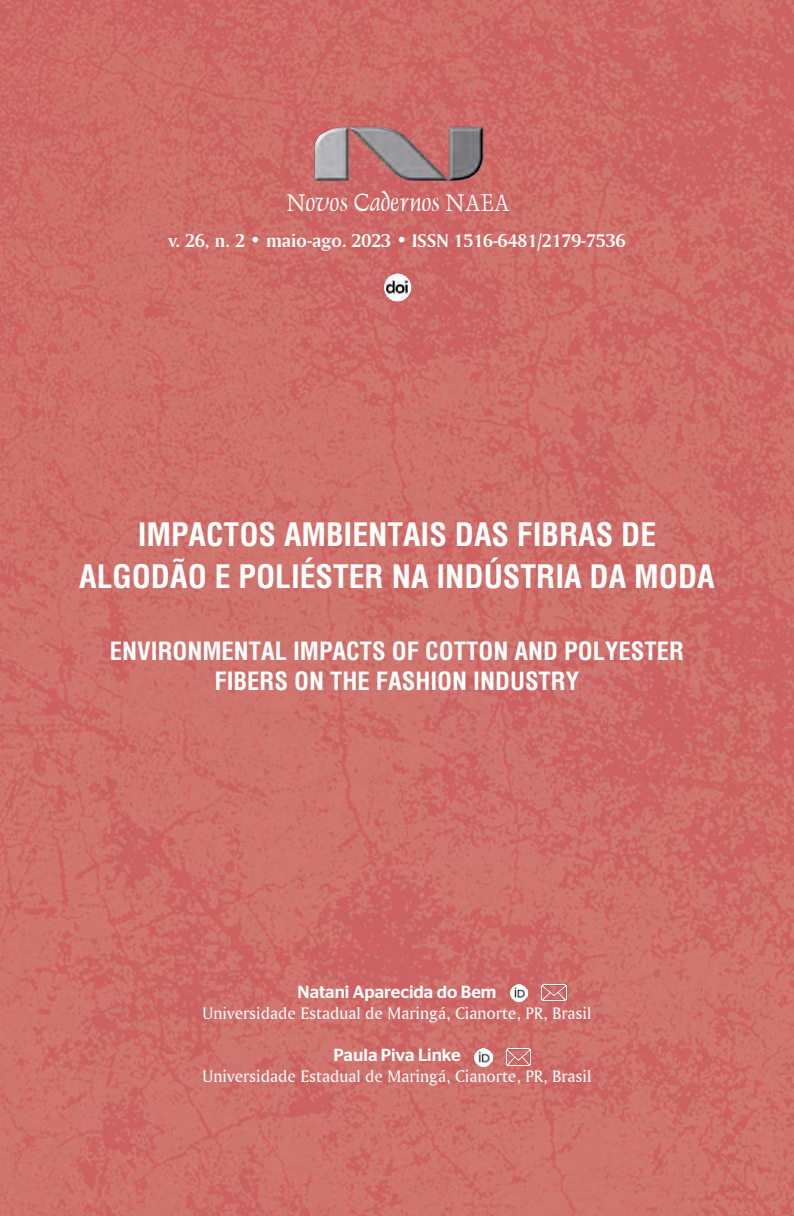
<style>
.page{position:relative;width:794px;height:1216px;background:#fff}
.page>*{position:absolute;margin:0;border:0;box-sizing:border-box;transform-origin:0 0}
.t1{font:700 condensed 31.5px/42px "Helvetica";color:#fff;text-align:center}
.t2{font:28px "Dauphin Plain";letter-spacing:.01em;color:#fff;scale:.88 1}
.t3{font:700 condensed 24.5px/29.8px "Helvetica";color:#fff;text-align:center}
.t4{font:19.25px "Amerigo BT Bold A";color:#fff}
.t5{font:17.5px "Amerigo BT Roman A";color:#fff}
.t6{font:500 17.5px "Stag Sans";color:#fff}
</style>
<div class="page">
<img style="left:0;top:0;width:794px;height:1215px">
<img style="left:541px;top:984px;width:25px;height:16px">
<img style="left:506px;top:1048px;width:25px;height:17px">
<img style="left:510px;top:984px;width:17px;height:17px">
<img style="left:474px;top:1048px;width:18px;height:18px">
<img style="left:311px;top:124px;width:174px;height:60px">
<img style="left:382px;top:273px;width:30px;height:29px">
<h2 class="t2" style="left:287px;top:185px;width:255px">Novos Cadernos NAEA</h2>
<p class="t4" style="left:168px;top:228px;width:458px">v. 26, n. 2 • maio-ago. 2023 • ISSN 1516-6481/2179-7536</p>
<h1 class="t1" style="left:79px;top:513px;width:637px">IMPACTOS AMBIENTAIS DAS FIBRAS DE<br>ALGODÃO E POLIÉSTER NA INDÚSTRIA DA MODA</h1>
<h3 class="t3" style="left:110px;top:636px;width:575px">ENVIRONMENTAL IMPACTS OF COTTON AND POLYESTER<br>FIBERS ON THE FASHION INDUSTRY</h3>
<p class="t6" style="left:297px;top:982px;width:200px">Natani Aparecida do Bem</p>
<p class="t5" style="left:203px;top:1002px;width:390px">Universidade Estadual de Maringá, Cianorte, PR, Brasil</p>
<p class="t6" style="left:333px;top:1045px;width:129px">Paula Piva Linke</p>
<p class="t5" style="left:203px;top:1065px;width:390px">Universidade Estadual de Maringá, Cianorte, PR, Brasil</p>
</div>
